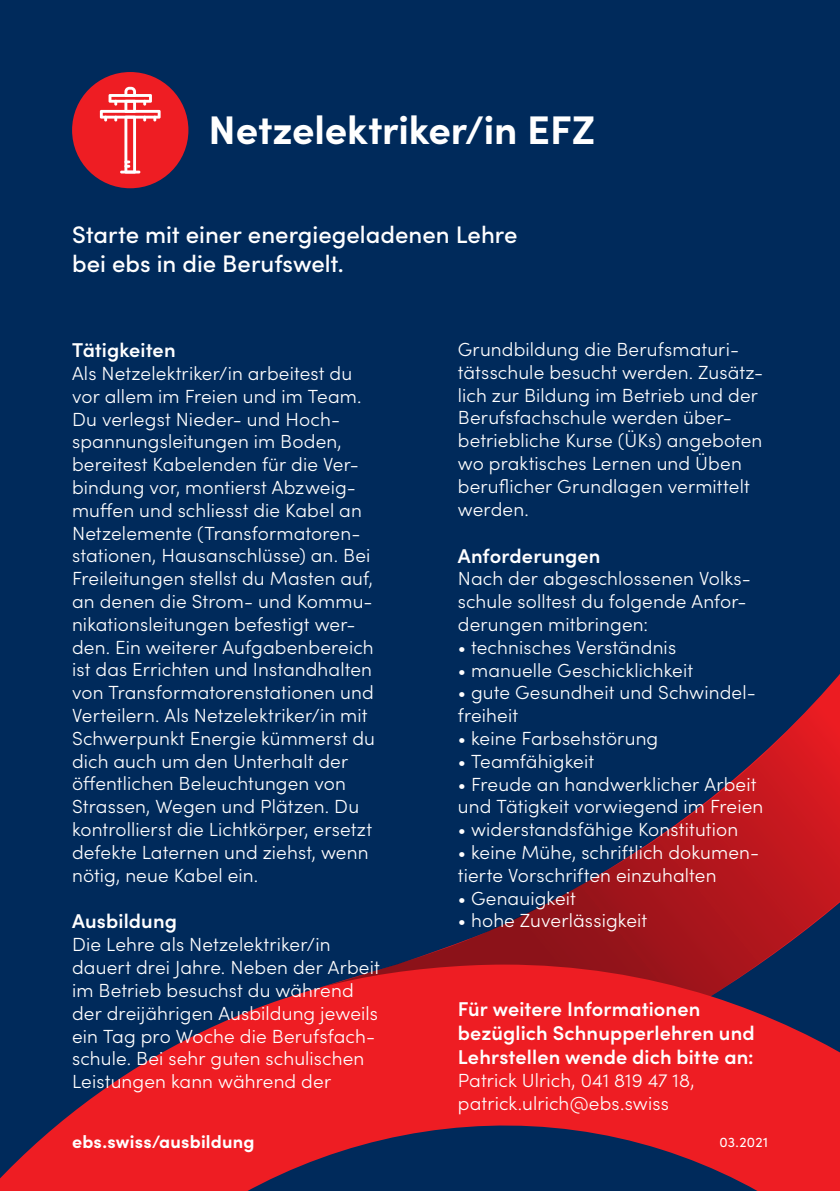
<style>
.page{position:relative;width:840px;height:1191px;background:#fff}
.page>*{position:absolute;margin:0;border:0;box-sizing:border-box;transform-origin:0 0}
.Berufstitel{font:700 40px "Sofia Pro";letter-spacing:-.005em;color:#fff}
.t1{font:500 24px/28.8px "Sofia Pro";color:#fff}
.Absatztitel{font:600 20px/24px "Sofia Pro";letter-spacing:.005em;color:#fff}
.Fliesstext{font:300 19px/22.8px "Sofia Pro";letter-spacing:.005em;color:#fff}
.t2{font:700 18px "Sofia Pro";letter-spacing:.01em;color:#fff}
.t3{font:14px "Sofia Pro";letter-spacing:.015em;color:#fff}
</style>
<div class="page">
<div style="left:0;top:0;width:839px;height:1191px;background:#002a5b"></div>
<svg style="left:0;top:992px;width:839px;height:199px;fill:#ee1d23"></svg>
<svg style="left:304px;top:675px;width:535px;height:321px"></svg>
<div style="left:72px;top:72px;width:116px;height:116px;background:#ee1d23;border-radius:50%"></div>
<svg style="left:100px;top:87px;width:60px;height:86px"></svg>
<p class="Berufstitel" style="left:208px;top:100px;width:388px">Netzelektriker/in EFZ</p>
<p class="t1" style="left:72px;top:218px;width:447px">Starte mit einer energiegeladenen Lehre bei ebs in die Berufswelt.</p>
<p class="Absatztitel" style="left:72px;top:337px;width:105px">Tätigkeiten</p>
<p class="Fliesstext" style="left:72px;top:361px;width:304px">Als Netzelektriker/in arbeitest du vor allem im Freien und im Team.<br>Du verlegst Nieder- und Hoch&shy;spannungsleitungen im Boden, bereitest Kabelenden für die Ver&shy;bindung vor, montierst Abzweig&shy;muffen und schliesst die Kabel an Netzelemente (Transformatoren&shy;stationen, Hausanschlüsse) an. Bei Freileitungen stellst du Masten auf, an denen die Strom- und Kommu&shy;nikationsleitungen befestigt wer&shy;den. Ein weiterer Aufgabenbereich ist das Errichten und Instandhalten von Transformatorenstationen und Verteilern. Als Netzelektriker/in mit Schwerpunkt Energie kümmerst du dich auch um den Unterhalt der öffentlichen Beleuchtungen von Strassen, Wegen und Plätzen. Du kontrollierst die Lichtkörper, ersetzt defekte Laternen und ziehst, wenn nötig, neue Kabel ein.</p>
<p class="Absatztitel" style="left:72px;top:908px;width:106px">Ausbildung</p>
<p class="Fliesstext" style="left:72px;top:932px;width:309px">Die Lehre als Netzelektriker/in dauert drei Jahre. Neben der Arbeit im Betrieb besuchst du während der dreijährigen Ausbildung jeweils ein Tag pro Woche die Berufsfach&shy;schule. Bei sehr guten schulischen Leistungen kann während der</p>
<p class="Fliesstext" style="left:457px;top:337px;width:307px">Grundbildung die Berufsmaturi&shy;tätsschule besucht werden. Zusätz&shy;lich zur Bildung im Betrieb und der<br>Berufsfachschule werden über&shy;betriebliche Kurse (ÜKs) angeboten wo praktisches Lernen und Üben beruflicher Grundlagen vermittelt werden.</p>
<p class="Absatztitel" style="left:457px;top:542px;width:144px">Anforderungen</p>
<p class="Fliesstext" style="left:457px;top:566px;width:294px">Nach der abgeschlossenen Volks&shy;schule solltest du folgende Anfor&shy;derungen mitbringen:</p>
<p class="Fliesstext" style="left:457px;top:634px;width:220px">• technisches Verständnis</p>
<p class="Fliesstext" style="left:457px;top:657px;width:237px">• manuelle Geschicklichkeit</p>
<p class="Fliesstext" style="left:457px;top:680px;width:299px">• gute Gesundheit und Schwindel&shy;freiheit</p>
<p class="Fliesstext" style="left:457px;top:726px;width:202px">• keine Farbsehstörung</p>
<p class="Fliesstext" style="left:457px;top:748px;width:138px">• Teamfähigkeit</p>
<p class="Fliesstext" style="left:457px;top:771px;width:307px">• Freude an handwerklicher Arbeit und Tätigkeit vorwiegend im Freien</p>
<p class="Fliesstext" style="left:457px;top:817px;width:282px">• widerstandsfähige Konstitution</p>
<p class="Fliesstext" style="left:457px;top:840px;width:303px">• keine Mühe, schriftlich dokumen&shy;tierte Vorschriften einzuhalten</p>
<p class="Fliesstext" style="left:457px;top:885px;width:119px">• Genauigkeit</p>
<p class="Fliesstext" style="left:457px;top:908px;width:191px">• hohe Zuverlässigkeit</p>
<p class="Absatztitel" style="left:457px;top:995px;width:298px">Für weitere Informationen bezüglich Schnupperlehren und<br>Lehrstellen wende dich bitte an:</p>
<p class="Fliesstext" style="left:457px;top:1067px;width:238px">Patrick Ulrich, 041 819 47 18,</p>
<p class="Fliesstext" style="left:457px;top:1090px;width:212px">patrick.ulrich@ebs.swiss</p>
<p class="t2" style="left:72px;top:1127px;width:184px">ebs.swiss/ausbildung</p>
<p class="t3" style="left:719px;top:1132px;width:50px">03.2021</p>
</div>
